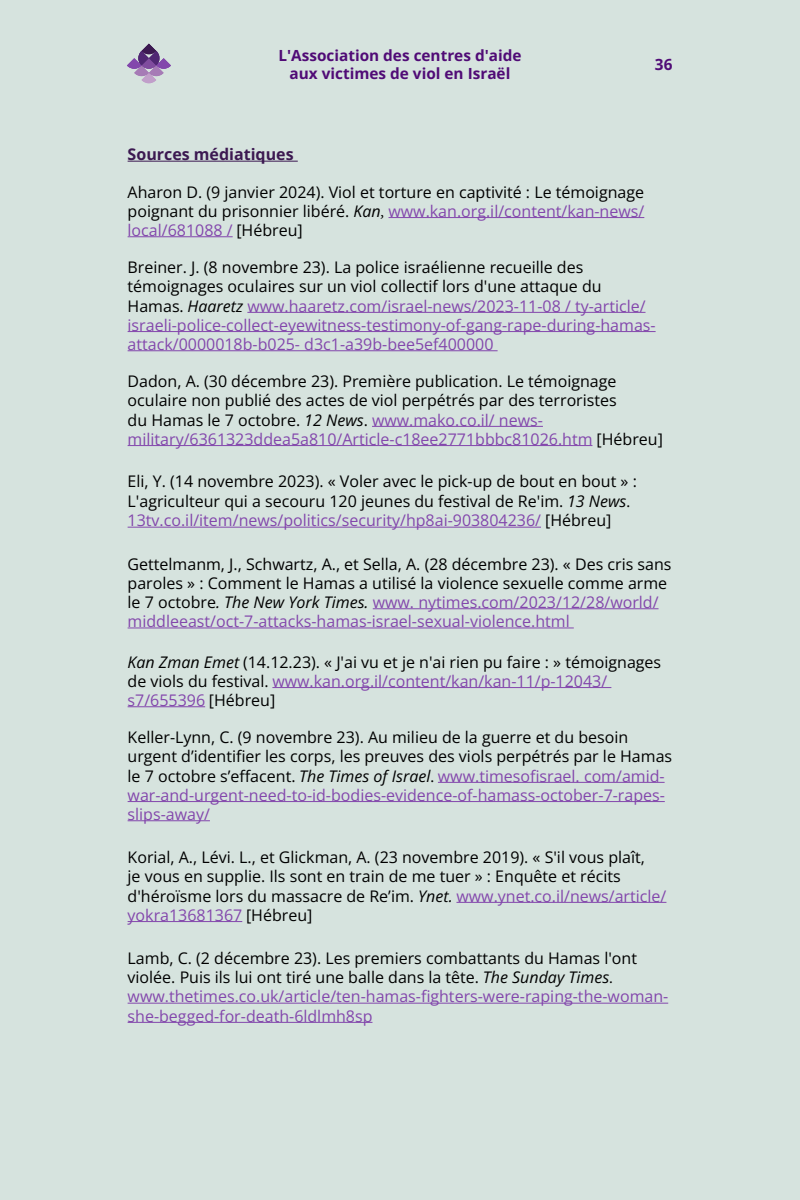
<style>
.page{position:relative;width:800px;height:1200px;background:#d6e3de}
.page>*{position:absolute;margin:0;border:0;box-sizing:border-box;transform-origin:0 0}
.Paragraph_Style1{font:16px/19.2px "Open Sans";color:#000}
.Paragraph_Style1-2{font:16px/19.2px "Open Sans";color:#8347ac}
.Paragraph_Style1-3{font:700 16px "Open Sans";color:#3c1951}
.t1{font:700 15.3px/18.4px "Open Sans";color:#500b76;text-align:center}
.s1{font-style:italic}
.s2{font-family:"Adobe Hebrew";font-style:italic}
.s3{color:#8347ac}
.s4{color:#000}
.s5{font-style:italic;color:#000}
.s6{font-family:"Adobe Hebrew"}
</style>
<div class="page">
<svg style="left:128px;top:44px;width:42px;height:39px"></svg>
<hr style="left:128px;top:161px;width:170px;height:1px;background:#3c1951">
<hr style="left:389px;top:217px;width:255px;height:1px;background:#8347ac">
<hr style="left:128px;top:237px;width:105px;height:1px;background:#8347ac">
<hr style="left:247px;top:312px;width:399px;height:1px;background:#8347ac">
<hr style="left:128px;top:331px;width:528px;height:1px;background:#8347ac">
<hr style="left:128px;top:351px;width:370px;height:1px;background:#8347ac">
<hr style="left:372px;top:426px;width:171px;height:1px;background:#8347ac">
<hr style="left:128px;top:445px;width:464px;height:1px;background:#8347ac">
<hr style="left:128px;top:527px;width:413px;height:1px;background:#8347ac">
<hr style="left:373px;top:609px;width:286px;height:1px;background:#8347ac">
<hr style="left:128px;top:628px;width:446px;height:1px;background:#8347ac">
<hr style="left:272px;top:687px;width:339px;height:1px;background:#8347ac">
<hr style="left:128px;top:707px;width:77px;height:1px;background:#8347ac">
<hr style="left:438px;top:782px;width:227px;height:1px;background:#8347ac">
<hr style="left:128px;top:801px;width:537px;height:1px;background:#8347ac">
<hr style="left:128px;top:821px;width:82px;height:1px;background:#8347ac">
<hr style="left:456px;top:902px;width:210px;height:1px;background:#8347ac">
<hr style="left:128px;top:921px;width:114px;height:1px;background:#8347ac">
<hr style="left:128px;top:1003px;width:540px;height:1px;background:#8347ac">
<hr style="left:128px;top:1022px;width:244px;height:1px;background:#8347ac">
<p class="t1" style="left:278px;top:45px;width:245px">L'Association des centres d'aide aux victimes de viol en Israël</p>
<p class="t1" style="left:655px;top:55px;width:19px">36</p>
<p class="Paragraph_Style1-3" style="left:128px;top:143px;width:167px">Sources médiatiques</p>
<p class="Paragraph_Style1" style="left:128px;top:182px;width:518px;text-align:justify">Aharon D. (9 janvier 2024). Viol et torture en captivité : Le témoignage poignant du prisonnier libéré. <span class="s1">Kan</span><span class="s2">,</span> <span class="s3">www.kan.org.il/content/kan-news/ local/681088 /</span> [Hébreu]</p>
<p class="Paragraph_Style1-2" style="left:128px;top:257px;width:530px"><span class="s4">Breiner. J. (8 novembre 23). La police israélienne recueille des témoignages oculaires sur un viol collectif lors d'une attaque du Hamas.</span> <span class="s5">Haaretz</span> www.haaretz.com/israel-news/2023-11-08 / ty-article/ israeli-police-collect-eyewitness-testimony-of-gang-rape-during-hamas&shy;attack/0000018b-b025- d3c1-a39b-bee5ef400000</p>
<p class="Paragraph_Style1" style="left:128px;top:371px;width:537px">Dadon, A. (30 décembre 23). Première publication. Le témoignage oculaire non publié des actes de viol perpétrés par des terroristes<br>du Hamas le 7 octobre. <span class="s1">12 News</span>. <span class="s3">www.mako.co.il/ news&shy;military/6361323ddea5a810/Article-c18ee2771bbbc81026.htm</span> [Hébreu]</p>
<p class="Paragraph_Style1" style="left:128px;top:471px;width:511px">Eli, Y. (14 novembre 2023). « Voler avec le pick-up de bout en bout » :</p>
<p class="Paragraph_Style1" style="left:128px;top:491px;width:504px">L'agriculteur qui a secouru 120 jeunes du festival de Re'im. <span class="s1">13 News</span><span class="s6">.<br></span><span class="s3">13tv.co.il/item/news/politics/security/hp8ai-903804236/</span> [Hébreu]</p>
<p class="Paragraph_Style1" style="left:128px;top:554px;width:545px">Gettelmanm, J., Schwartz, A., et Sella, A. (28 décembre 23). « Des cris sans paroles » : Comment le Hamas a utilisé la violence sexuelle comme arme le 7 octobre<span class="s1">. The New York Times.</span> <span class="s3">www. nytimes.com/2023/12/28/world/ middleeast/oct-7-attacks-hamas-israel-sexual-violence.html</span></p>
<p class="Paragraph_Style1" style="left:128px;top:652px;width:535px"><span class="s1">Kan Zman Emet</span> (14.12.23). « J'ai vu et je n'ai rien pu faire : » témoignages de viols du festival. <span class="s3">www.kan.org.il/content/kan/kan-11/p-12043/ s7/655396</span> [Hébreu]</p>
<p class="Paragraph_Style1" style="left:128px;top:727px;width:546px">Keller-Lynn, C. (9 novembre 23). Au milieu de la guerre et du besoin urgent d’identifier les corps, les preuves des viols perpétrés par le Hamas le 7 octobre s’effacent. <span class="s1">The Times of Israel</span><span class="s6">.</span> <span class="s3">www.timesofisrael. com/amid&shy;war-and-urgent-need-to-id-bodies-evidence-of-hamass-october-7-rapes&shy;slips-away/</span></p>
<p class="Paragraph_Style1" style="left:128px;top:847px;width:540px">Korial, A., Lévi. L., et Glickman, A. (23 novembre 2019). « S'il vous plaît,<br>je vous en supplie. Ils sont en train de me tuer » : Enquête et récits d'héroïsme lors du massacre de Re’im. <span class="s1">Ynet.</span> <span class="s3">www.ynet.co.il/news/article/ yokra13681367</span> [Hébreu]</p>
<p class="Paragraph_Style1" style="left:128px;top:948px;width:542px">Lamb, C. (2 décembre 23). Les premiers combattants du Hamas l'ont violée. Puis ils lui ont tiré une balle dans la tête. <span class="s1">The Sunday Times</span><span class="s2">. </span><span class="s3">www.thetimes.co.uk/article/ten-hamas-fighters-were-raping-the-woman&shy;she-begged-for-death-6ldlmh8sp</span></p>
</div>
